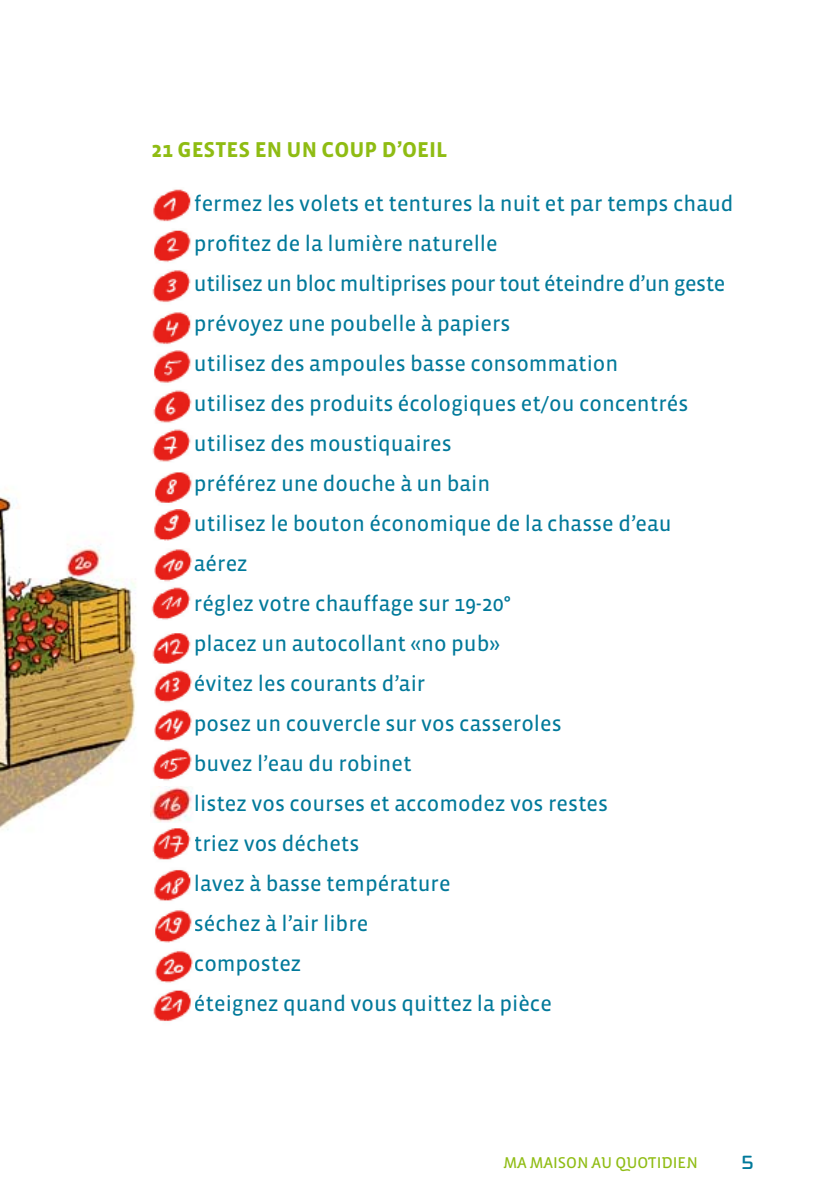
<style>
.page{position:relative;width:840px;height:1191px;background:#fff}
.page>*{position:absolute;margin:0;border:0;box-sizing:border-box;transform-origin:0 0}
.t1{font:22px/40px "Vista Sans Reg";color:#00799a}
.t2{font:700 22px "Vista Sans";color:#8fbc13}
.t3{font:16px "Vista Sans Alt Reg";color:#8fbc13}
</style>
<div class="page">
<img style="left:0;top:489px;width:137px;height:341px">
<img style="left:153px;top:189px;width:38px;height:33px">
<img style="left:154px;top:230px;width:37px;height:32px">
<img style="left:152px;top:270px;width:39px;height:33px">
<img style="left:152px;top:312px;width:39px;height:33px">
<img style="left:154px;top:350px;width:37px;height:33px">
<img style="left:153px;top:390px;width:39px;height:33px">
<img style="left:152px;top:429px;width:39px;height:33px">
<img style="left:155px;top:472px;width:37px;height:31px">
<img style="left:154px;top:509px;width:37px;height:32px">
<img style="left:151px;top:549px;width:41px;height:71px">
<img style="left:152px;top:633px;width:40px;height:148px">
<img style="left:150px;top:786px;width:43px;height:36px">
<img style="left:152px;top:828px;width:39px;height:32px">
<img style="left:154px;top:869px;width:37px;height:32px">
<img style="left:155px;top:910px;width:38px;height:73px">
<img style="left:153px;top:990px;width:38px;height:32px">
<p class="t2" style="left:151px;top:139px;width:297px">21 GESTES EN UN COUP D’OEIL</p>
<p class="t1" style="left:194px;top:184px;width:541px">fermez les volets et tentures la nuit et par temps chaud profitez de la lumière naturelle<br>utilisez un bloc multiprises pour tout éteindre d’un geste prévoyez une poubelle à papiers<br>utilisez des ampoules basse consommation<br>utilisez des produits écologiques et/ou concentrés utilisez des moustiquaires<br>préférez une douche à un bain<br>utilisez le bouton économique de la chasse d’eau<br>aérez<br>réglez votre chauffage sur 19-20°<br>placez un autocollant «no pub»<br>évitez les courants d’air<br>posez un couvercle sur vos casseroles<br>buvez l’eau du robinet<br>listez vos courses et accomodez vos restes<br>triez vos déchets<br>lavez à basse température<br>séchez à l’air libre<br>compostez<br>éteignez quand vous quittez la pièce</p>
<p class="t3" style="left:503px;top:1154px;width:196px">MA MAISON AU QUOTIDIEN</p>
</div>
